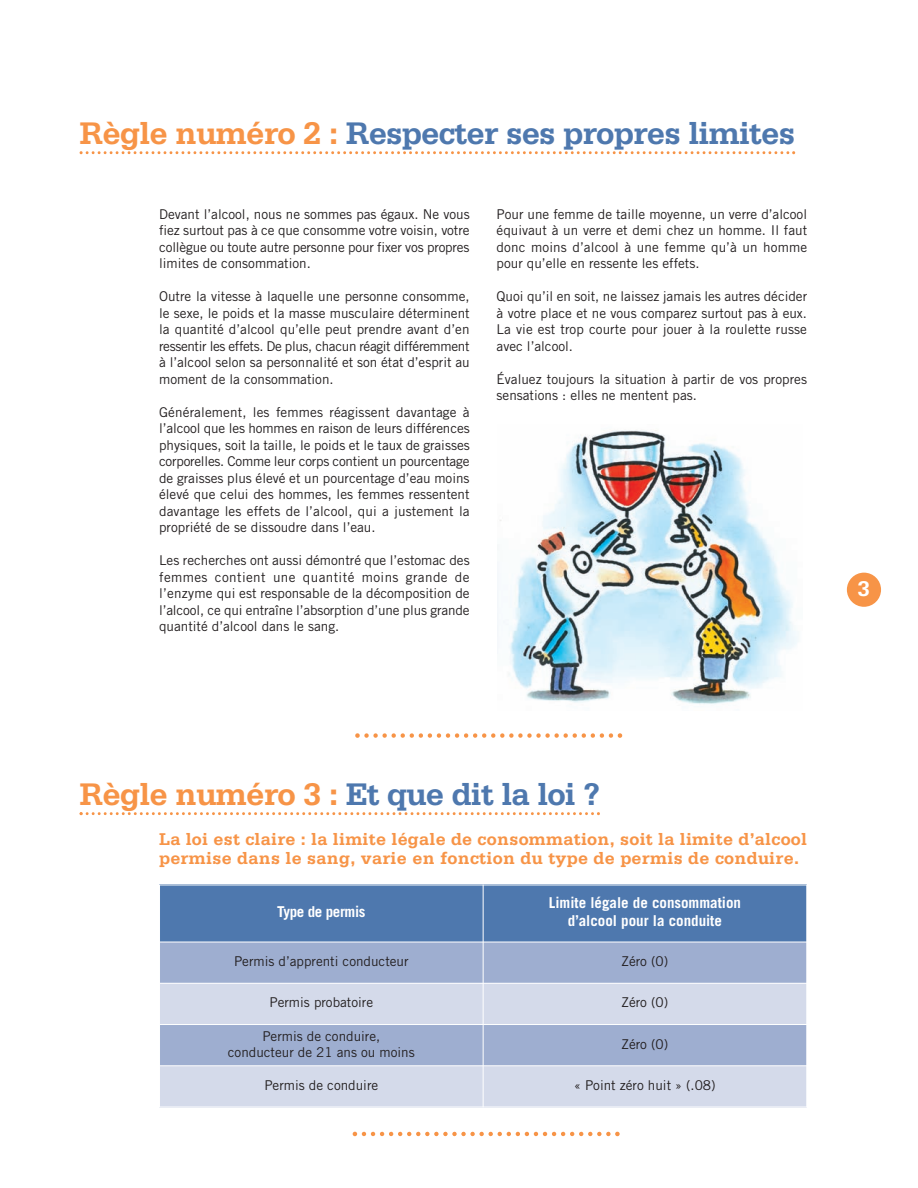
<style>
.page{position:relative;width:918px;height:1188px;background:#fff}
.page>*{position:absolute;margin:0;border:0;box-sizing:border-box;transform-origin:0 0}
.t1{font:700 33px "Serifa";letter-spacing:-.025em;color:#4e78ae}
.t2{font:700 22.5px "Serifa";color:#fff}
.t3{font:700 18px/19.5px "Serifa";letter-spacing:.015em;color:#f79447}
.t4{font:700 15px/18px "Trade Gothic";color:#fff;text-align:center}
.t5{font:700 15px "Trade Gothic";letter-spacing:-.025em;color:#fff}
.t6{font:13.5px/16.5px "Trade Gothic";color:#231f20;text-align:justify}
.s1{color:#f79447}
</style>
<div class="page">
<img style="left:500px;top:430px;width:298px;height:274px">
<div style="left:159px;top:885px;width:324px;height:57px;background:#4e78ae"></div>
<div style="left:483px;top:885px;width:324px;height:57px;background:#4e78ae"></div>
<div style="left:159px;top:942px;width:324px;height:41px;background:#9eaed0"></div>
<div style="left:483px;top:942px;width:324px;height:41px;background:#9eaed0"></div>
<div style="left:159px;top:983px;width:324px;height:42px;background:#d4daea"></div>
<div style="left:483px;top:983px;width:324px;height:42px;background:#d4daea"></div>
<div style="left:159px;top:1025px;width:324px;height:41px;background:#9eaed0"></div>
<div style="left:483px;top:1025px;width:324px;height:41px;background:#9eaed0"></div>
<div style="left:159px;top:1066px;width:324px;height:41px;background:#d4daea"></div>
<div style="left:483px;top:1066px;width:324px;height:41px;background:#d4daea"></div>
<hr style="left:159px;top:885px;width:1px;height:222px;background:#fff">
<hr style="left:483px;top:885px;width:1px;height:222px;background:#fff">
<hr style="left:806px;top:885px;width:1px;height:222px;background:#fff">
<hr style="left:159px;top:885px;width:648px;height:1px;background:#fff">
<hr style="left:159px;top:942px;width:648px;height:1px;background:#fff">
<hr style="left:159px;top:983px;width:648px;height:1px;background:#fff">
<hr style="left:159px;top:1024px;width:648px;height:1px;background:#fff">
<hr style="left:159px;top:1065px;width:648px;height:1px;background:#fff">
<div style="left:847px;top:573px;width:34px;height:34px;background:#f79447;border-radius:50%"></div>
<svg style="left:355px;top:733px;width:267px;height:5px"></svg>
<svg style="left:80px;top:151px;width:715px;height:3px"></svg>
<svg style="left:353px;top:1132px;width:267px;height:4px"></svg>
<svg style="left:80px;top:812px;width:520px;height:3px"></svg>
<h1 class="t1" style="left:80px;top:122px;width:717px"><span class="s1">Règle numéro 2 :</span> Respecter ses propres limites</h1>
<p class="t6" style="left:159px;top:207px;width:312px">Devant l’alcool, nous ne sommes pas égaux. Ne vous fiez surtout pas à ce que consomme votre voisin, votre collègue ou toute autre personne pour fixer vos propres limites de consommation.</p>
<p class="t6" style="left:159px;top:290px;width:312px">Outre la vitesse à laquelle une personne consomme, le sexe, le poids et la masse musculaire déterminent la quantité d’alcool qu’elle peut prendre avant d’en ressentir les effets. De plus, chacun réagit différemment à l’alcool selon sa personnalité et son état d’esprit au moment de la consommation.</p>
<p class="t6" style="left:159px;top:405px;width:312px">Généralement, les femmes réagissent davantage à l’alcool que les hommes en raison de leurs différences physiques, soit la taille, le poids et le taux de graisses corporelles. Comme leur corps contient un pourcentage de graisses plus élevé et un pourcentage d’eau moins élevé que celui des hommes, les femmes ressentent davantage les effets de l’alcool, qui a justement la propriété de se dissoudre dans l’eau.</p>
<p class="t6" style="left:159px;top:553px;width:312px">Les recherches ont aussi démontré que l’estomac des femmes contient une quantité moins grande de l’enzyme qui est responsable de la décomposition de l’alcool, ce qui entraîne l’absorption d’une plus grande quantité d’alcool dans le sang.</p>
<p class="t6" style="left:497px;top:207px;width:312px">Pour une femme de taille moyenne, un verre d’alcool équivaut à un verre et demi chez un homme. Il faut donc moins d’alcool à une femme qu’à un homme pour qu’elle en ressente les effets.</p>
<p class="t6" style="left:497px;top:289px;width:312px">Quoi qu’il en soit, ne laissez jamais les autres décider à votre place et ne vous comparez surtout pas à eux.<br>La vie est trop courte pour jouer à la roulette russe avec l’alcool.</p>
<p class="t6" style="left:497px;top:372px;width:312px">Évaluez toujours la situation à partir de vos propres sensations : elles ne mentent pas.</p>
<h2 class="t2" style="left:858px;top:581px;width:14px">3</h2>
<h1 class="t1" style="left:80px;top:783px;width:522px"><span class="s1">Règle numéro 3 :</span> Et que dit la loi ?</h1>
<h3 class="t3" style="left:159px;top:831px;width:650px">La loi est claire : la limite légale de consommation, soit la limite d’alcool permise dans le sang, varie en fonction du type de permis de conduire.</h3>
<p class="t5" style="left:277px;top:907px;width:90px">Type de permis</p>
<p class="t4" style="left:549px;top:895px;width:194px">Limite légale de consommation d’alcool pour la conduite</p>
<p class="t6" style="left:234px;top:954px;width:176px">Permis d’apprenti conducteur</p>
<p class="t6" style="left:622px;top:954px;width:48px">Zéro (0)</p>
<p class="t6" style="left:269px;top:996px;width:105px">Permis probatoire</p>
<p class="t6" style="left:622px;top:996px;width:48px">Zéro (0)</p>
<p class="t6" style="left:228px;top:1029px;width:188px;text-align:center">Permis de conduire, conducteur de 21 ans ou moins</p>
<p class="t6" style="left:622px;top:1037px;width:48px">Zéro (0)</p>
<p class="t6" style="left:264px;top:1078px;width:115px">Permis de conduire</p>
<p class="t6" style="left:574px;top:1078px;width:143px">« Point zéro huit » (.08)</p>
</div>
